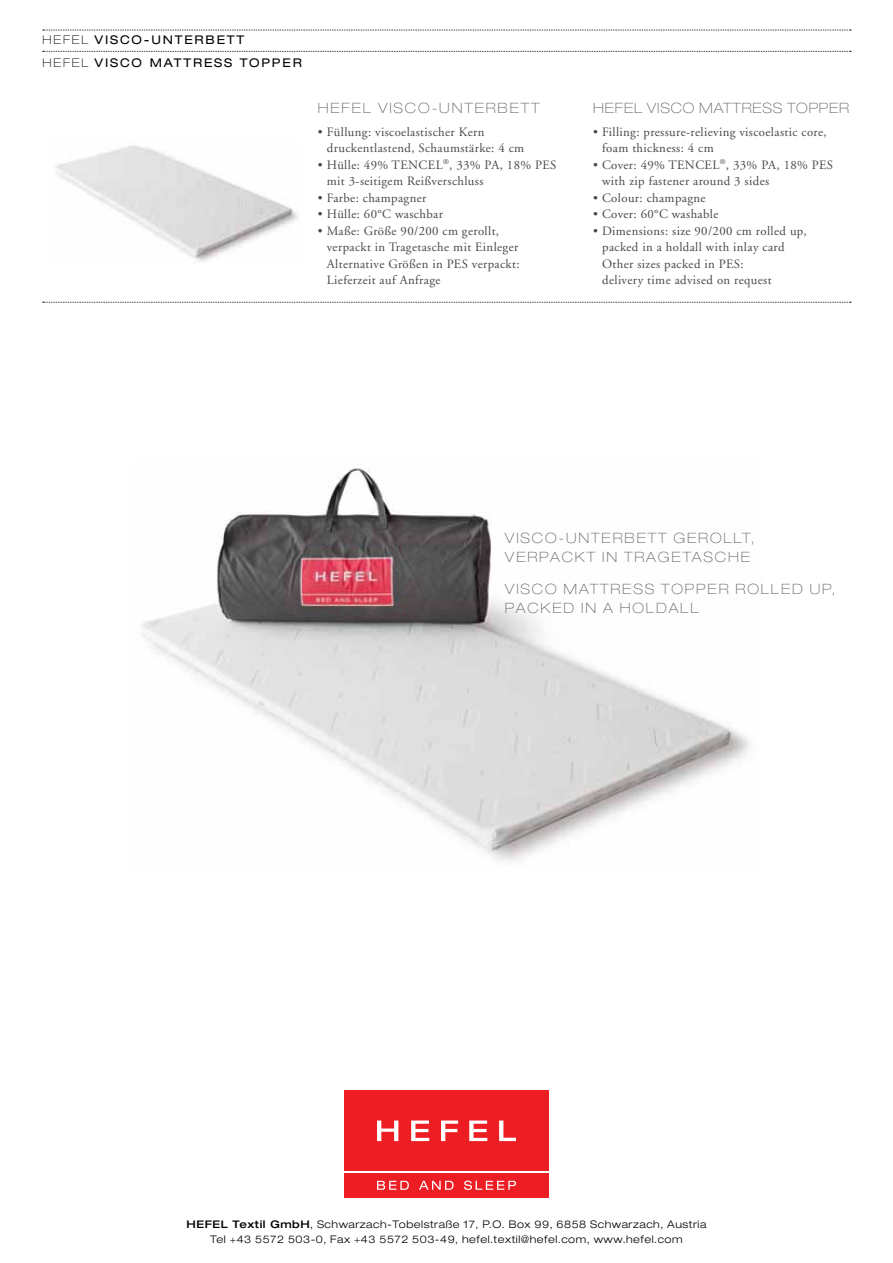
<style>
.page{position:relative;width:893px;height:1263px;background:#fff}
.page>*{position:absolute;margin:0;border:0;box-sizing:border-box;transform-origin:0 0}
.t1{font:100 expanded 14.25px/19.5px "Helvetica Neue";letter-spacing:.13em;color:#696869}
.t2{font:100 expanded 14.25px "Helvetica Neue";letter-spacing:.055em;color:#696869}
.t3{font:12.75px/16.5px "Adobe Garamond";letter-spacing:.03em;color:#494748}
.t4{font:expanded 12px "Helvetica Neue";letter-spacing:.15em;color:#000}
.t5{font:100 expanded 12px "Helvetica Neue";letter-spacing:.15em;color:#000}
.t6{font:300 expanded 10.5px/15px "Helvetica Neue";letter-spacing:.05em;color:#000;text-align:center}
.s1{font-weight:500}
</style>
<div class="page">
<svg style="left:43px;top:302px;width:808px;height:1px"></svg>
<svg style="left:43px;top:30px;width:808px;height:1px"></svg>
<svg style="left:43px;top:51px;width:808px;height:1px"></svg>
<img style="left:55px;top:145px;width:243px;height:116px">
<img style="left:142px;top:468px;width:608px;height:394px">
<div style="left:343px;top:1089px;width:207px;height:110px;background:#ed1d24"></div>
<svg style="left:377px;top:1120px;width:21px;height:21px"></svg>
<svg style="left:411px;top:1120px;width:18px;height:21px"></svg>
<svg style="left:441px;top:1120px;width:17px;height:21px"></svg>
<svg style="left:469px;top:1120px;width:18px;height:21px"></svg>
<svg style="left:499px;top:1120px;width:17px;height:21px"></svg>
<svg style="left:377px;top:1181px;width:32px;height:9px"></svg>
<svg style="left:419px;top:1181px;width:34px;height:9px"></svg>
<svg style="left:464px;top:1180px;width:52px;height:10px"></svg>
<hr style="left:344px;top:1171px;width:205px;height:2px;background:#fff">
<p class="t5" style="left:43px;top:33px;width:30px">HEFEL</p>
<p class="t4" style="left:95px;top:33px;width:151px">VISCO-UNTERBETT</p>
<p class="t5" style="left:43px;top:56px;width:30px">HEFEL</p>
<p class="t4" style="left:95px;top:55px;width:209px">VISCO MATTRESS TOPPER</p>
<p class="t1" style="left:318px;top:98px;width:223px">HEFEL VISCO-UNTERBETT</p>
<p class="t3" style="left:327px;top:124px;width:199px;text-indent:-9px">• Füllung: viscoelastischer Kern druckentlastend, Schaumstärke: 4 cm</p>
<p class="t3" style="left:327px;top:157px;width:231px;text-indent:-9px">• Hülle: 49% Tencel<sup>®</sup>, 33% PA, 18% PES mit 3-seitigem Reißverschluss</p>
<p class="t3" style="left:318px;top:190px;width:110px">• Farbe: champagner</p>
<p class="t3" style="left:318px;top:206px;width:127px">• Hülle: 60°C waschbar</p>
<p class="t3" style="left:327px;top:223px;width:194px;text-indent:-9px">• Maße: Größe 90/200 cm gerollt, verpackt in Tragetasche mit Einleger<br>Alternative Größen in PES verpackt:<br>Lieferzeit auf Anfrage</p>
<p class="t2" style="left:593px;top:100px;width:258px">HEFEL VISCO MATTRESS TOPPER</p>
<p class="t3" style="left:602px;top:124px;width:226px;text-indent:-9px">• Filling: pressure-relieving viscoelastic core, foam thickness: 4 cm</p>
<p class="t3" style="left:602px;top:157px;width:233px;text-indent:-9px">• Cover: 49% Tencel<sup>®</sup>, 33% PA, 18% PES with zip fastener around 3 sides</p>
<p class="t3" style="left:593px;top:190px;width:114px">• Colour: champagne</p>
<p class="t3" style="left:593px;top:206px;width:127px">• Cover: 60°C washable</p>
<p class="t3" style="left:602px;top:223px;width:206px;text-indent:-9px">• Dimensions: size 90/200 cm rolled up, packed in a holdall with inlay card Other sizes packed in PES:<br>delivery time advised on request</p>
<p class="t1" style="left:505px;top:528px;width:23px">VISCO</p>
<p class="t1" style="left:559px;top:528px;width:32px">-UNTERBETT</p>
<p class="t1" style="left:673px;top:528px;width:12px">GEROLLT</p>
<p class="t1" style="left:751px;top:528px;width:5px">,</p>
<p class="t1" style="left:505px;top:547px;width:13px">VERPACKT</p>
<p class="t1" style="left:602px;top:547px;width:45px">IN TRAGETASCHE</p>
<p class="t1" style="left:505px;top:579px;width:331px">VISCO MATTRESS TOPPER ROLLED UP,<br>PACKED IN A HOLDALL</p>
<p class="t6" style="left:187px;top:1216px;width:521px"><span class="s1">HEFEL Textil GmbH</span>, Schwarzach-Tobelstraße 17, P.O. Box 99, 6858 Schwarzach, Austria<br>Tel +43 5572 503-0, Fax +43 5572 503-49, hefel.textil@hefel.com, www.hefel.com</p>
</div>
